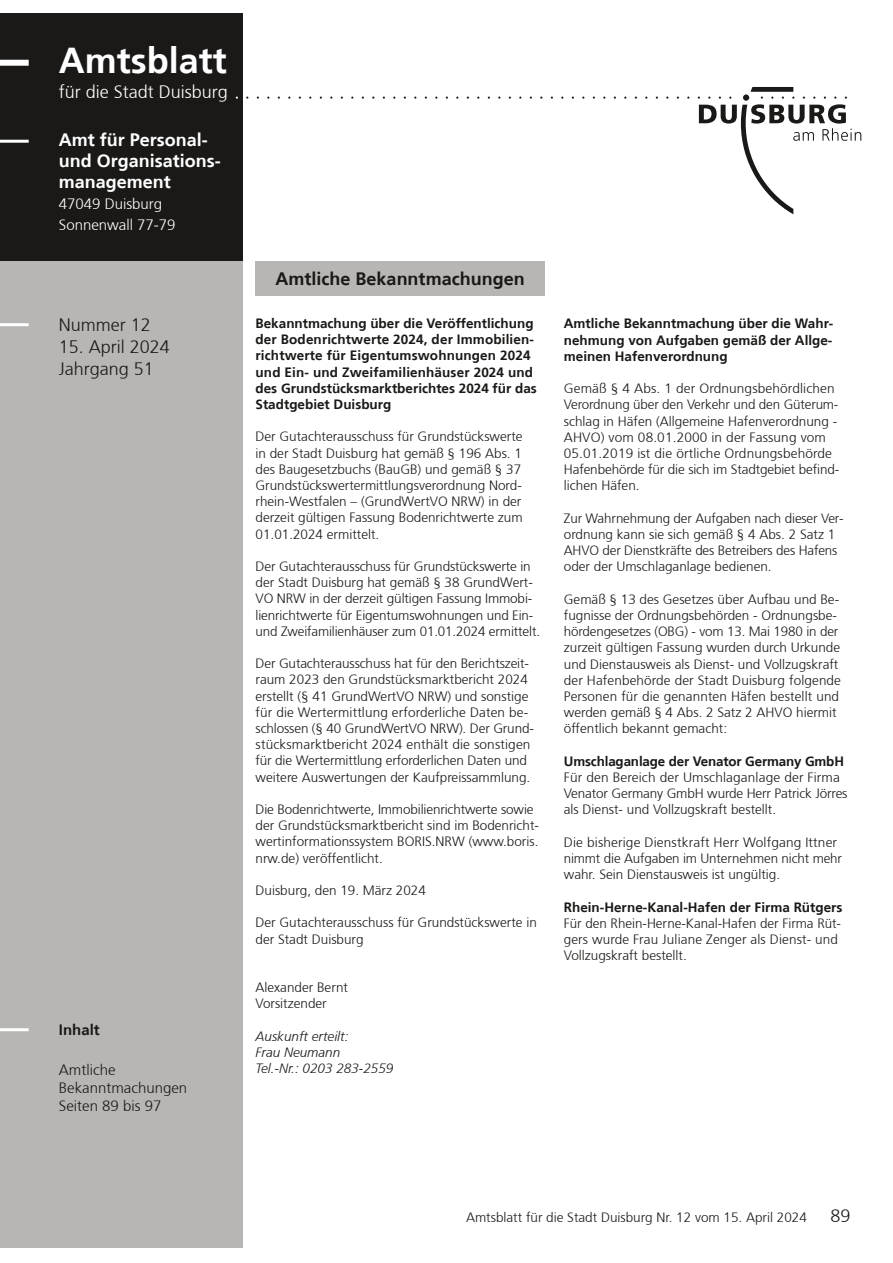
<style>
.page{position:relative;width:893px;height:1263px;background:#fff}
.page>*{position:absolute;margin:0;border:0;box-sizing:border-box;transform-origin:0 0}
.t1{font:150px "Duisburg Logo";color:#1b1917}
.t2{font:700 36px "Frutiger 65";color:#fff}
.t3{font:700 18px/21px "Frutiger 65";color:#fff}
.t4{font:300 18px/21.6px "Frutiger 45";color:#1b1917}
.t5{font:700 18px "Frutiger 65";color:#1b1917}
.t6{font:300 18px "Frutiger 45";color:#fff}
.t7{font:300 15px/18px "Frutiger 45";color:#1b1917}
.t8{font:300 15px/21px "Frutiger 45";color:#fff}
.t9{font:700 15px "Frutiger 65";color:#1b1917}
.t10{font:300 13.5px/16.2px "Frutiger 45";color:#1b1917}
.t11{font:700 13.5px/16.2px "Frutiger 65";color:#1b1917}
.t12{font:italic 300 13.5px/16.2px "Frutiger 46";color:#1b1917}
</style>
<div class="page">
<div style="left:0;top:13px;width:242px;height:251px;background:#1b1917"></div>
<div style="left:0;top:261px;width:242px;height:987px;background:#b7b6b5"></div>
<div style="left:0;top:60px;width:29px;height:6px;background:#fff"></div>
<hr style="left:0;top:140px;width:29px;height:3px;background:#fff">
<hr style="left:0;top:323px;width:29px;height:3px;background:#fff">
<hr style="left:0;top:1028px;width:29px;height:3px;background:#fff">
<div style="left:256px;top:261px;width:289px;height:35px;background:#b7b6b5"></div>
<h2 class="t2" style="left:59px;top:39px;width:170px">Amtsblatt</h2>
<h3 class="t6" style="left:59px;top:82px;width:171px">für die Stadt Duisburg</h3>
<h3 class="t3" style="left:59px;top:129px;width:163px">Amt für Personal&shy;und Organisations&shy;management</h3>
<p class="t8" style="left:59px;top:193px;width:118px">47049 Duisburg<br>Sonnenwall 77-79</p>
<h3 class="t4" style="left:59px;top:315px;width:94px">Nummer 12</h3>
<h3 class="t4" style="left:59px;top:336px;width:113px">15. April 2024<br>Jahrgang 51</h3>
<p class="t9" style="left:59px;top:1021px;width:42px">Inhalt</p>
<p class="t7" style="left:59px;top:1061px;width:130px">Amtliche<br>Bekanntmachungen<br>Seiten 89 bis 97</p>
<h1 class="t1" style="left:246px;top:-41px;width:616px">.........................................L</h1>
<h3 class="t5" style="left:276px;top:268px;width:251px">Amtliche Bekanntmachungen</h3>
<p class="t11" style="left:256px;top:315px;width:283px">Bekanntmachung über die Veröffentlichung der Bodenrichtwerte 2024, der Immobilien&shy;richtwerte für Eigentumswohnungen 2024 und Ein- und Zweifamilienhäuser 2024 und des Grundstücksmarktberichtes 2024 für das Stadtgebiet Duisburg</p>
<p class="t10" style="left:256px;top:429px;width:269px;text-align:justify">Der Gutachterausschuss für Grundstückswerte in der Stadt Duisburg hat gemäß § 196 Abs. 1 des Baugesetzbuchs (BauGB) und gemäß § 37<br>Grundstückswertermittlungsverordnung Nord&shy;rhein-Westfalen – (GrundWertVO NRW) in der derzeit gültigen Fassung Bodenrichtwerte zum 01.01.2024 ermittelt.</p>
<p class="t10" style="left:256px;top:558px;width:286px">Der Gutachterausschuss für Grundstückswerte in der Stadt Duisburg hat gemäß § 38 GrundWert-VO NRW in der derzeit gültigen Fassung Immobi&shy;lienrichtwerte für Eigentumswohnungen und Ein&shy;und Zweifamilienhäuser zum 01.01.2024 ermittelt.</p>
<p class="t10" style="left:256px;top:656px;width:280px">Der Gutachterausschuss hat für den Berichtszeit&shy;raum 2023 den Grundstücksmarktbericht 2024 erstellt (§ 41 GrundWertVO NRW) und sonstige für die Wertermittlung erforderliche Daten be&shy;schlossen (§ 40 GrundWertVO NRW). Der Grund&shy;stücksmarktbericht 2024 enthält die sonstigen für die Wertermittlung erforderlichen Daten und weitere Auswertungen der Kaufpreissammlung.</p>
<p class="t10" style="left:256px;top:801px;width:285px">Die Bodenrichtwerte, Immobilienrichtwerte sowie der Grundstücksmarktbericht sind im Bodenricht&shy;wertinformationssystem BORIS.NRW (www.boris. nrw.de) veröffentlicht.</p>
<p class="t10" style="left:256px;top:882px;width:172px">Duisburg, den 19. März 2024</p>
<p class="t10" style="left:256px;top:915px;width:283px">Der Gutachterausschuss für Grundstückswerte in der Stadt Duisburg</p>
<p class="t10" style="left:256px;top:980px;width:94px">Alexander Bernt<br>Vorsitzender</p>
<p class="t12" style="left:256px;top:1028px;width:139px">Auskunft erteilt:<br>Frau Neumann<br>Tel.-Nr.: 0203 283-2559</p>
<p class="t11" style="left:564px;top:316px;width:271px;text-align:justify">Amtliche Bekanntmachung über die Wahr&shy;nehmung von Aufgaben gemäß der Allge&shy;meinen Hafenverordnung</p>
<p class="t10" style="left:564px;top:381px;width:277px">Gemäß § 4 Abs. 1 der Ordnungsbehördlichen Verordnung über den Verkehr und den Güterum&shy;schlag in Häfen (Allgemeine Hafenverordnung - AHVO) vom 08.01.2000 in der Fassung vom 05.01.2019 ist die örtliche Ordnungsbehörde Hafenbehörde für die sich im Stadtgebiet befind&shy;lichen Häfen.</p>
<p class="t10" style="left:564px;top:510px;width:281px">Zur Wahrnehmung der Aufgaben nach dieser Ver&shy;ordnung kann sie sich gemäß § 4 Abs. 2 Satz 1<br>AHVO der Dienstkräfte des Betreibers des Hafens oder der Umschlaganlage bedienen.</p>
<p class="t10" style="left:564px;top:591px;width:279px">Gemäß § 13 des Gesetzes über Aufbau und Be&shy;fugnisse der Ordnungsbehörden - Ordnungsbe&shy;hördengesetzes (OBG) - vom 13. Mai 1980 in der zurzeit gültigen Fassung wurden durch Urkunde und Dienstausweis als Dienst- und Vollzugskraft der Hafenbehörde der Stadt Duisburg folgende Personen für die genannten Häfen bestellt und werden gemäß § 4 Abs. 2 Satz 2 AHVO hiermit öffentlich bekannt gemacht:</p>
<p class="t11" style="left:564px;top:753px;width:282px">Umschlaganlage der Venator Germany GmbH</p>
<p class="t10" style="left:564px;top:769px;width:285px">Für den Bereich der Umschlaganlage der Firma<br>Venator Germany GmbH wurde Herr Patrick Jörres als Dienst- und Vollzugskraft bestellt.</p>
<p class="t10" style="left:564px;top:834px;width:280px">Die bisherige Dienstkraft Herr Wolfgang Ittner nimmt die Aufgaben im Unternehmen nicht mehr wahr. Sein Dienstausweis ist ungültig.</p>
<p class="t11" style="left:564px;top:899px;width:280px">Rhein-Herne-Kanal-Hafen der Firma Rütgers</p>
<p class="t10" style="left:564px;top:915px;width:279px">Für den Rhein-Herne-Kanal-Hafen der Firma Rüt&shy;gers wurde Frau Juliane Zenger als Dienst- und<br>Vollzugskraft bestellt.</p>
<p class="t10" style="left:466px;top:1209px;width:342px">Amtsblatt für die Stadt Duisburg Nr. 12 vom 15. April 2024</p>
<h3 class="t4" style="left:830px;top:1205px;width:22px">89</h3>
</div>
